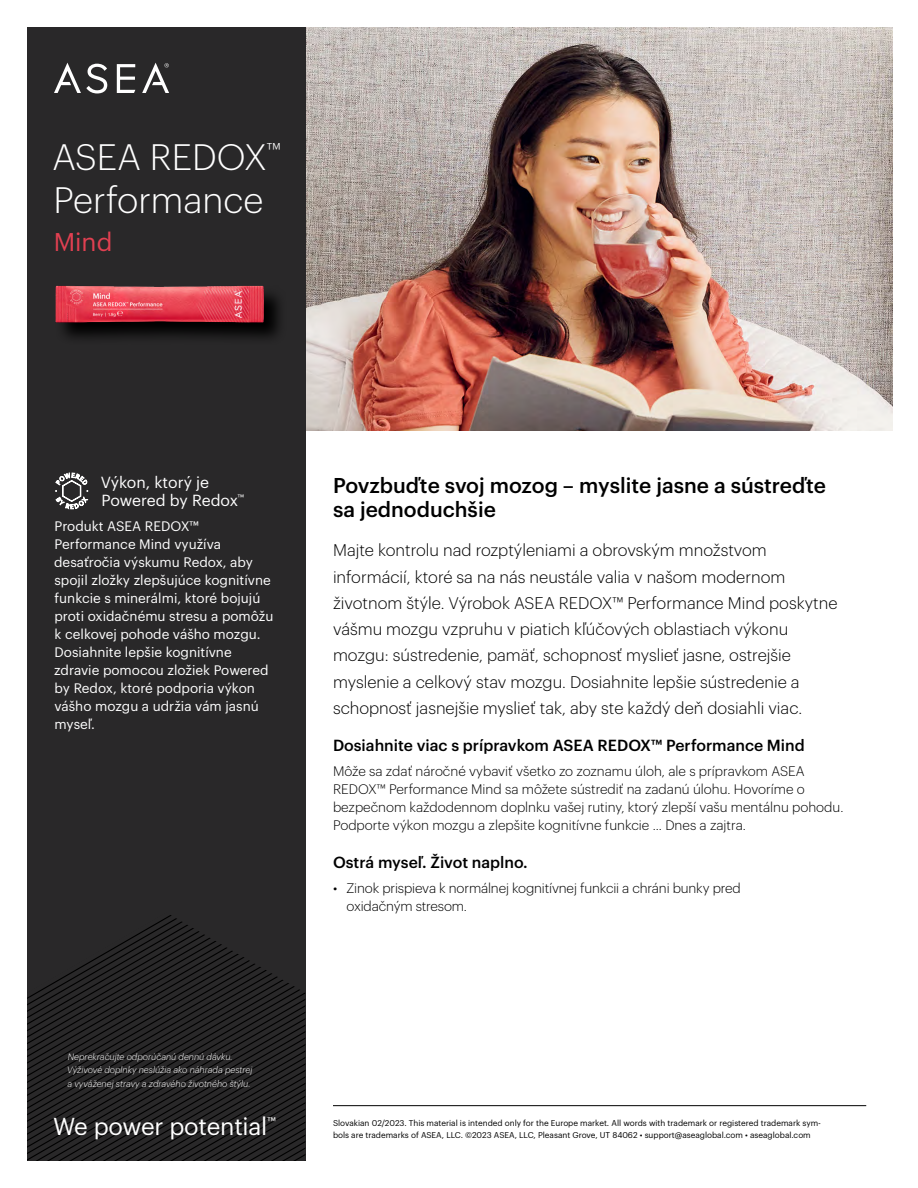
<style>
.page{position:relative;width:918px;height:1188px;background:#fff}
.page>*{position:absolute;margin:0;border:0;box-sizing:border-box;transform-origin:0 0}
.t1{font:300 36px/43.2px "Graphik";color:#fff}
.t2{font:25.05px "Graphik";color:#e14051}
.t3{font:24px "Graphik";letter-spacing:-.01em;color:#fff}
.t4{font:500 21px/24px "Graphik";color:#000}
.t5{font:300 16.5px/26.2px "Graphik";color:#000}
.t6{font:500 15.75px "Graphik";color:#000}
.t7{font:15.75px/18px "Graphik";color:#fff}
.t8{font:300 13.5px/18px "Graphik";color:#000}
.t9{font:13.5px/18px "Graphik";color:#fff}
.t10{font:italic 300 9px/13.5px "Graphik";color:#fff}
.t11{font:8.25px/12px "Graphik";color:#000}
</style>
<div class="page">
<div style="left:27px;top:27px;width:279px;height:1134px;background:#292829"></div>
<svg style="left:27px;top:915px;width:278px;height:246px"></svg>
<svg style="left:63px;top:295px;width:216px;height:43px;fill:#121212"></svg>
<img style="left:55px;top:285px;width:214px;height:42px">
<img style="left:306px;top:27px;width:586px;height:404px">
<svg style="left:54px;top:63px;width:53px;height:30px"></svg>
<svg style="left:117px;top:64px;width:18px;height:29px"></svg>
<svg style="left:142px;top:63px;width:27px;height:30px"></svg>
<hr style="left:333px;top:1105px;width:533px;height:1px;background:#000">
<svg style="left:55px;top:473px;width:33px;height:36px"></svg>
<h1 class="t1" style="left:52px;top:133px;width:230px">ASEA REDOX<sup>™<br></sup>Performance</h1>
<h2 class="t2" style="left:54px;top:223px;width:60px">Mind</h2>
<p class="t7" style="left:101px;top:472px;width:145px">Výkon, ktorý je<br>Powered by Redox<sup>™</sup></p>
<p class="t9" style="left:54px;top:516px;width:221px">Produkt ASEA REDOX™<br>Performance Mind využíva desaťročia výskumu Redox, aby spojil zložky zlepšujúce kognitívne funkcie s minerálmi, ktoré bojujú proti oxidačnému stresu a pomôžu k celkovej pohode vášho mozgu.<br>Dosiahnite lepšie kognitívne zdravie pomocou zložiek Powered by Redox, ktoré podporia výkon vášho mozgu a udržia vám jasnú myseľ.</p>
<p class="t10" style="left:67px;top:1049px;width:187px">Neprekračujte odporúčanú dennú dávku.<br>Výživové doplnky neslúžia ako náhrada pestrej a vyváženej stravy a zdravého životného štýlu.</p>
<p class="t4" style="left:333px;top:471px;width:495px">Povzbuďte svoj mozog – myslite jasne a sústreďte sa jednoduchšie</p>
<p class="t5" style="left:333px;top:536px;width:506px">Majte kontrolu nad rozptýleniami a obrovským množstvom informácií, ktoré sa na nás neustále valia v našom modernom životnom štýle. Výrobok ASEA REDOX™ Performance Mind poskytne vášmu mozgu vzpruhu v piatich kľúčových oblastiach výkonu mozgu: sústredenie, pamäť, schopnosť myslieť jasne, ostrejšie myslenie a celkový stav mozgu. Dosiahnite lepšie sústredenie a schopnosť jasnejšie myslieť tak, aby ste každý deň dosiahli viac.</p>
<p class="t6" style="left:333px;top:734px;width:473px">Dosiahnite viac s prípravkom ASEA REDOX™ Performance Mind</p>
<p class="t8" style="left:333px;top:761px;width:512px">Môže sa zdať náročné vybaviť všetko zo zoznamu úloh, ale s prípravkom ASEA REDOX™ Performance Mind sa môžete sústrediť na zadanú úlohu. Hovoríme o bezpečnom každodennom doplnku vašej rutiny, ktorý zlepší vašu mentálnu pohodu.<br>Podporte výkon mozgu a zlepšite kognitívne funkcie ... Dnes a zajtra.</p>
<p class="t6" style="left:333px;top:851px;width:196px">Ostrá myseľ. Život naplno.</p>
<p class="t8" style="left:347px;top:878px;width:396px;text-indent:-14px">• Zinok prispieva k normálnej kognitívnej funkcii a chráni bunky pred oxidačným stresom.</p>
<h3 class="t3" style="left:53px;top:1109px;width:224px">We power potential<sup>™</sup></h3>
<p class="t11" style="left:333px;top:1116px;width:489px">Slovakian 02/2023. This material is intended only for the Europe market. All words with trademark or registered trademark sym&shy;bols are trademarks of ASEA, LLC. ©2023 ASEA, LLC, Pleasant Grove, UT 84062 • support@aseaglobal.com • aseaglobal.com</p>
</div>
